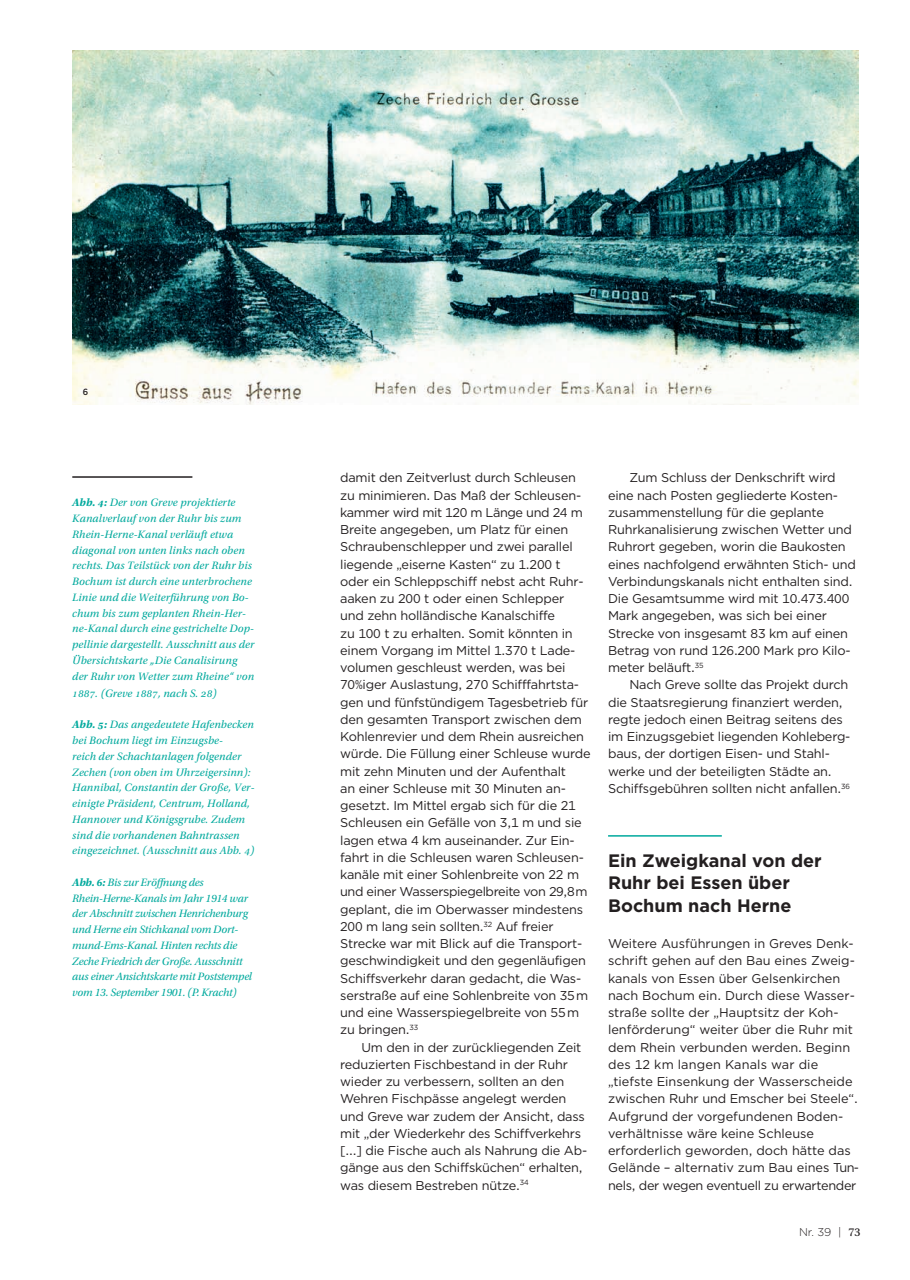
<style>
.page{position:relative;width:910px;height:1280px;background:#fff}
.page>*{position:absolute;margin:0;border:0;box-sizing:border-box;transform-origin:0 0}
.t1{font:700 18px/22.5px "Gotham";color:#231f20}
.t2{font:12.75px/17.2px "Gotham";letter-spacing:-.015em;color:#231f20}
.t3{font:italic 11.25px/15.8px "Utopia Std";letter-spacing:.01em;color:#00a99d}
.t4{font:italic 11.25px/15.8px "Utopia Std";letter-spacing:-.015em;color:#00a99d}
.t5{font:300 11.25px "Gotham";color:#231f20}
.t6{font:500 9px "Gotham";color:#231f20}
.s1{font-weight:700}
.s2{font-family:"Utopia Std Capt";font-weight:400;font-size:12px}
</style>
<div class="page">
<hr style="left:608px;top:835px;width:114px;height:2px;background:#00a99d">
<hr style="left:72px;top:476px;width:120px;height:2px;background:#231f20">
<img style="left:72px;top:51px;width:787px;height:354px">
<p class="t6" style="left:83px;top:386px;width:7px">6</p>
<p class="t3" style="left:72px;top:495px;width:184px"><span class="s1">Abb. 4:</span> Der von Greve projektierte Kanalverlauf von der Ruhr bis zum Rhein-Herne-Kanal verläuft etwa diagonal von unten links nach oben rechts. Das Teilstück von der Ruhr bis Bochum ist durch eine unterbrochene Linie und die Weiterführung von Bo&shy;chum bis zum geplanten Rhein-Her&shy;ne-Kanal durch eine gestrichelte Dop&shy;pellinie dargestellt. Ausschnitt aus der Übersichtskarte „Die Canalisirung der Ruhr von Wetter zum Rheine“ von</p>
<p class="t3" style="left:72px;top:685px;width:146px">1887. (Greve 1887, nach S. 28)</p>
<p class="t3" style="left:72px;top:717px;width:184px"><span class="s1">Abb. 5:</span> Das angedeutete Hafenbecken bei Bochum liegt im Einzugsbe-<br>reich der Schachtanlagen folgender Zechen (von oben im Uhrzeigersinn):<br>Hannibal, Constantin der Große, Ver&shy;einigte Präsident, Centrum, Holland, Hannover und Königsgrube. Zudem sind die vorhandenen Bahntrassen eingezeichnet. (Ausschnitt aus Abb. 4)</p>
<p class="t4" style="left:72px;top:874px;width:181px"><span class="s1">Abb. 6:</span> Bis zur Eröffnung des Rhein-Herne-Kanals im Jahr 1914 war der Abschnitt zwischen Henrichenburg und Herne ein Stichkanal vom Dort&shy;mund-Ems-Kanal. Hinten rechts die Zeche Friedrich der Große. Ausschnitt aus einer Ansichtskarte mit Poststempel vom 13. September 1901. (P. Kracht)</p>
<p class="t2" style="left:340px;top:469px;width:252px">damit den Zeitverlust durch Schleusen zu minimieren. Das Maß der Schleusen&shy;kammer wird mit 120 m Länge und 24 m Breite angegeben, um Platz für einen Schraubenschlepper und zwei parallel liegende „eiserne Kasten“ zu 1.200 t oder ein Schleppschiff nebst acht Ruhr&shy;aaken zu 200 t oder einen Schlepper und zehn holländische Kanalschiffe<br>zu 100 t zu erhalten. Somit könnten in einem Vorgang im Mittel 1.370 t Lade&shy;volumen geschleust werden, was bei 70%iger Auslastung, 270 Schifffahrtsta&shy;gen und fünfstündigem Tagesbetrieb für den gesamten Transport zwischen dem Kohlenrevier und dem Rhein ausreichen würde. Die Füllung einer Schleuse wurde mit zehn Minuten und der Aufenthalt<br>an einer Schleuse mit 30 Minuten an&shy;gesetzt. Im Mittel ergab sich für die 21<br>Schleusen ein Gefälle von 3,1 m und sie lagen etwa 4 km auseinander. Zur Ein&shy;fahrt in die Schleusen waren Schleusen&shy;kanäle mit einer Sohlenbreite von 22 m und einer Wasserspiegelbreite von 29,8 m geplant, die im Oberwasser mindestens 200 m lang sein sollten.<sup>32</sup> Auf freier Strecke war mit Blick auf die Transport&shy;geschwindigkeit und den gegenläufigen Schiffsverkehr daran gedacht, die Was&shy;serstraße auf eine Sohlenbreite von 35 m und eine Wasserspiegelbreite von 55 m zu bringen.<sup>33</sup></p>
<p class="t2" style="left:340px;top:1038px;width:249px;text-indent:21px">Um den in der zurückliegenden Zeit reduzierten Fischbestand in der Ruhr wieder zu verbessern, sollten an den Wehren Fischpässe angelegt werden und Greve war zudem der Ansicht, dass mit „der Wiederkehr des Schiffverkehrs [...] die Fische auch als Nahrung die Ab&shy;gänge aus den Schiffsküchen“ erhalten, was diesem Bestreben nütze.<sup>34</sup></p>
<p class="t2" style="left:608px;top:469px;width:249px;text-indent:21px">Zum Schluss der Denkschrift wird eine nach Posten gegliederte Kosten&shy;zusammenstellung für die geplante Ruhrkanalisierung zwischen Wetter und Ruhrort gegeben, worin die Baukosten eines nachfolgend erwähnten Stich- und Verbindungskanals nicht enthalten sind.<br>Die Gesamtsumme wird mit 10.473.400<br>Mark angegeben, was sich bei einer Strecke von insgesamt 83 km auf einen Betrag von rund 126.200 Mark pro Kilo&shy;meter beläuft.<sup>35</sup></p>
<p class="t2" style="left:608px;top:676px;width:244px;text-indent:21px">Nach Greve sollte das Projekt durch die Staatsregierung finanziert werden, regte jedoch einen Beitrag seitens des im Einzugsgebiet liegenden Kohleberg&shy;baus, der dortigen Eisen- und Stahl&shy;werke und der beteiligten Städte an.<br>Schiffsgebühren sollten nicht anfallen.<sup>36</sup></p>
<h1 class="t1" style="left:608px;top:849px;width:215px">Ein Zweigkanal von der<br>Ruhr bei Essen über<br>Bochum nach Herne</h1>
<p class="t2" style="left:608px;top:935px;width:252px">Weitere Ausführungen in Greves Denk&shy;schrift gehen auf den Bau eines Zweig&shy;kanals von Essen über Gelsenkirchen nach Bochum ein. Durch diese Wasser&shy;straße sollte der „Hauptsitz der Koh&shy;lenförderung“ weiter über die Ruhr mit dem Rhein verbunden werden. Beginn des 12 km langen Kanals war die „tiefste Einsenkung der Wasserscheide zwischen Ruhr und Emscher bei Steele“.<br>Aufgrund der vorgefundenen Boden&shy;verhältnisse wäre keine Schleuse erforderlich geworden, doch hätte das Gelände – alternativ zum Bau eines Tun&shy;nels, der wegen eventuell zu erwartender</p>
<p class="t5" style="left:799px;top:1225px;width:63px">Nr. 39 | <span class="s2">73</span></p>
</div>
